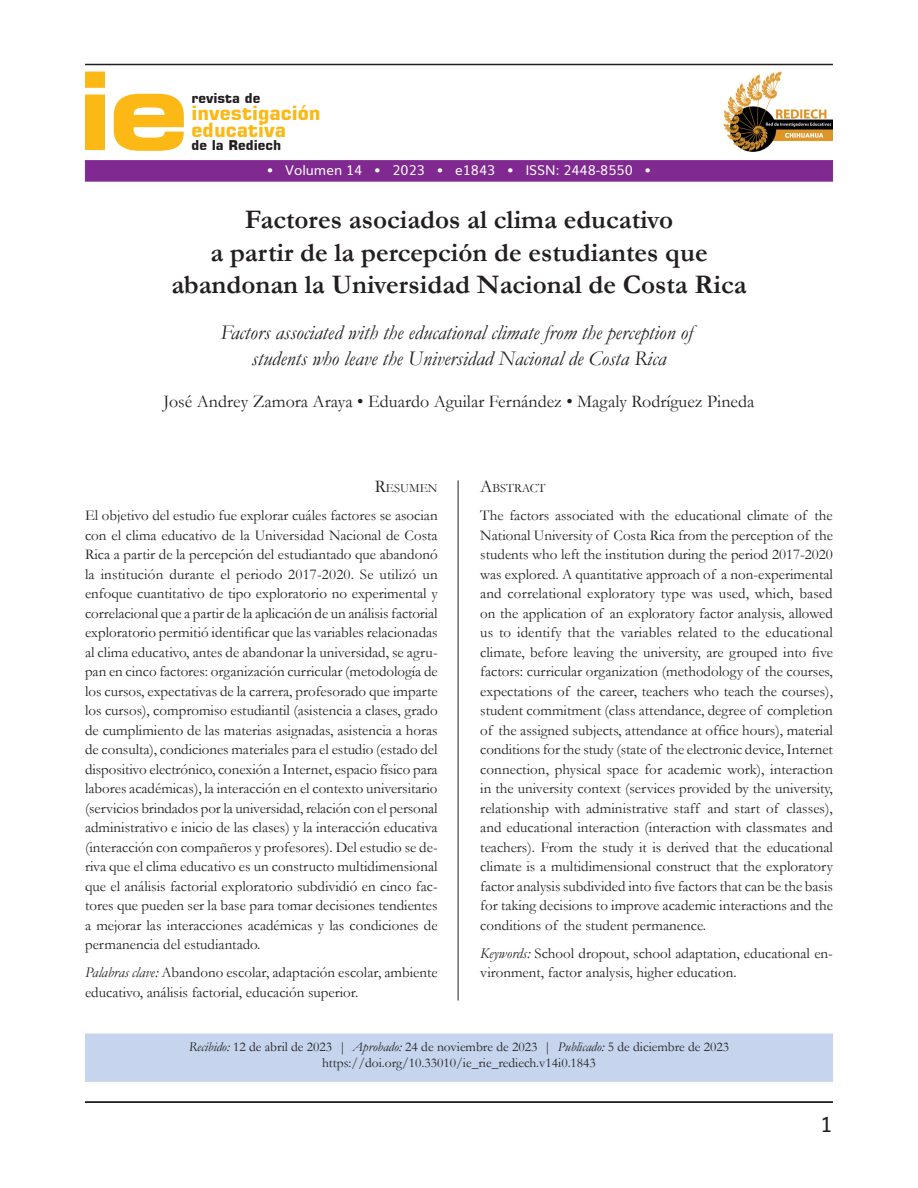
<style>
.page{position:relative;width:918px;height:1188px;background:#fff}
.page>*{position:absolute;margin:0;border:0;box-sizing:border-box;transform-origin:0 0}
.t1{font:700 expanded 108px "Square 721 BT";color:#fcb814}
.Titulo{font:700 27px "Garamond";color:#231f20}
.t2{font:italic 21px "Garamond";color:#231f20}
.t3{font:21px "Muli";color:#231f20}
.t4{font:700 19.5px "Square 721 BT";color:#fcb814}
.Autores-Credito{font:18px "Garamond";color:#231f20}
.Resumen{font:15px/19.5px "Garamond";color:#231f20;text-align:justify}
.Resumen-Abstract{font:15px/19.5px "Garamond";color:#231f20;text-align:justify}
.Fechas-DOI{font:13.5px "Garamond";color:#231f20}
.t5{font:13.5px "Muli";color:#fff}
.t6{font:700 13.5px "Square 721 BT";color:#231f20}
.Titulo_Abstract{font:12.6px "Garamond";color:#231f20}
.Titulo_Resumen{font:12.6px "Garamond";color:#231f20}
.s1{font-size:18px}
.s2{font-style:italic}
</style>
<div class="page">
<hr style="left:458px;top:480px;width:1px;height:520px;background:#231f20">
<hr style="left:85px;top:1101px;width:748px;height:2px;background:#231f20">
<div style="left:85px;top:1034px;width:748px;height:48px;background:#c6d5ed"></div>
<div style="left:85px;top:160px;width:748px;height:22px;background:#802990;border:1px solid #802990"></div>
<img style="left:724px;top:71px;width:109px;height:80px">
<hr style="left:85px;top:64px;width:748px;height:1px;background:#231f20">
<p class="t1" style="left:77px;top:46px;width:115px">ie</p>
<p class="t6" style="left:192px;top:90px;width:70px">revista de</p>
<p class="t4" style="left:192px;top:101px;width:131px">investigación</p>
<p class="t4" style="left:192px;top:118px;width:96px">educativa</p>
<p class="t6" style="left:192px;top:137px;width:91px">de la Rediech</p>
<p class="t5" style="left:267px;top:159px;width:386px">• Volumen 14 • 2023 • e1843 • ISSN: 2448-8550 •</p>
<p class="Titulo" style="left:245px;top:201px;width:430px">Factores asociados al clima educativo</p>
<p class="Titulo" style="left:210px;top:234px;width:499px">a partir de la percepción de estudiantes que</p>
<p class="Titulo" style="left:171px;top:266px;width:577px">abandonan la Universidad Nacional de Costa Rica</p>
<p class="t2" style="left:221px;top:318px;width:474px">Factors associated with the educational climate from the perception of</p>
<p class="t2" style="left:252px;top:344px;width:416px">students who leave the Universidad Nacional de Costa Rica</p>
<p class="Autores-Credito" style="left:164px;top:390px;width:592px">José Andrey Zamora Araya • Eduardo Aguilar Fernández • Magaly Rodríguez Pineda</p>
<p class="Titulo_Resumen" style="left:375px;top:480px;width:64px"><span class="s1">R</span>ESUMEN</p>
<p class="Resumen" style="left:85px;top:505px;width:354px">El objetivo del estudio fue explorar cuáles factores se asocian con el clima educativo de la Universidad Nacional de Costa Rica a partir de la percepción del estudiantado que abandonó la institución durante el periodo 2017-2020. Se utilizó un enfoque cuantitativo de tipo exploratorio no experimental y correlacional que a partir de la aplicación de un análisis factorial exploratorio permitió identificar que las variables relacionadas al clima educativo, antes de abandonar la universidad, se agru&shy;pan en cinco factores: organización curricular (metodología de los cursos, expectativas de la carrera, profesorado que imparte los cursos), compromiso estudiantil (asistencia a clases, grado de cumplimiento de las materias asignadas, asistencia a horas de consulta), condiciones materiales para el estudio (estado del dispositivo electrónico, conexión a Internet, espacio físico para labores académicas), la interacción en el contexto universitario (servicios brindados por la universidad, relación con el personal administrativo e inicio de las clases) y la interacción educativa (interacción con compañeros y profesores). Del estudio se de&shy;riva que el clima educativo es un constructo multidimensional que el análisis factorial exploratorio subdividió en cinco fac&shy;tores que pueden ser la base para tomar decisiones tendientes a mejorar las interacciones académicas y las condiciones de permanencia del estudiantado.</p>
<p class="Resumen" style="left:85px;top:962px;width:354px"><span class="s2">Palabras clave:</span> Abandono escolar, adaptación escolar, ambiente educativo, análisis factorial, educación superior.</p>
<p class="Titulo_Abstract" style="left:480px;top:480px;width:67px"><span class="s1">A</span>BSTRACT</p>
<p class="Resumen-Abstract" style="left:480px;top:505px;width:354px">The factors associated with the educational climate of the National University of Costa Rica from the perception of the students who left the institution during the period 2017-2020 was explored. A quantitative approach of a non-experimental and correlational exploratory type was used, which, based on the application of an exploratory factor analysis, allowed us to identify that the variables related to the educational climate, before leaving the university, are grouped into five factors: curricular organization (methodology of the courses, expectations of the career, teachers who teach the courses), student commitment (class attendance, degree of completion of the assigned subjects, attendance at office hours), material conditions for the study (state of the electronic device, Internet connection, physical space for academic work), interaction in the university context (services provided by the university, relationship with administrative staff and start of classes), and educational interaction (interaction with classmates and teachers). From the study it is derived that the educational climate is a multidimensional construct that the exploratory factor analysis subdivided into five factors that can be the basis for taking decisions to improve academic interactions and the conditions of the student permanence.</p>
<p class="Resumen-Abstract" style="left:480px;top:943px;width:354px"><span class="s2">Keywords:</span> School dropout, school adaptation, educational en&shy;vironment, factor analysis, higher education.</p>
<p class="Fechas-DOI" style="left:189px;top:1038px;width:542px"><span class="s2">Recibido:</span> 12 de abril de 2023 | <span class="s2">Aprobado:</span> 24 de noviembre de 2023 | <span class="s2">Publicado:</span> 5 de diciembre de 2023</p>
<p class="Fechas-DOI" style="left:322px;top:1054px;width:275px">https://doi.org/10.33010/ie_rie_rediech.v14i0.1843</p>
<p class="t3" style="left:820px;top:1107px;width:14px">1</p>
</div>
